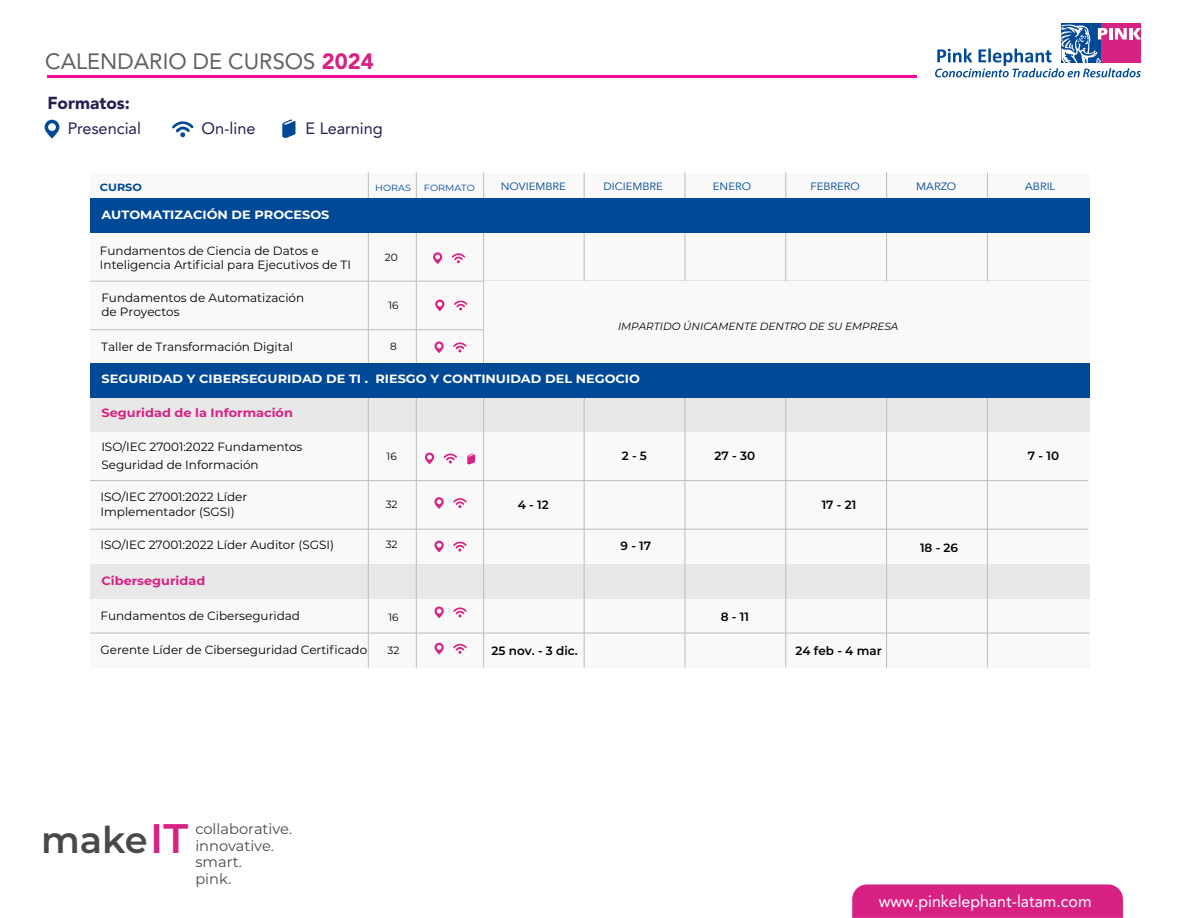
<style>
.page{position:relative;width:1188px;height:918px;background:#fff}
.page>*{position:absolute;margin:0;border:0;box-sizing:border-box;transform-origin:0 0}
.t1{font:600 36.9px "Montserrat";color:#494949}
.t2{font:22.05px "Avenir LT Std";color:#606060}
.t3{font:900 17.25px "Avenir LT Std";color:#251f52}
.t4{font:16.5px "Avenir LT Std";color:#fff}
.t5{font:16.35px "Avenir LT Std";color:#251f52}
.t6{font:14.7px/16.8px "Montserrat";color:#494949}
.t7{font:12px/14.4px "Montserrat";color:#000}
.t8{font:700 12px "Montserrat";color:#fff;scale:1.07 1}
.t9{font:600 12px "Montserrat";color:#000}
.t10{font:700 12px "Montserrat";color:#d72284;scale:1.07 1}
.t11{font:10.5px "Avenir LT Std";color:#004997;scale:1.07 1}
.t12{font:italic 10.5px "Montserrat";color:#000}
.t13{font:10.5px "Montserrat";color:#000}
.t14{font:700 10.5px "Montserrat";color:#004997;scale:1.07 1}
.t15{font:9px "Montserrat";color:#004997;scale:1.07 1}
.s1{font-weight:900;color:#d72284}
.s2{font-size:41.25px;color:#d72284}
</style>
<div class="page">
<div style="left:1101px;top:23px;width:40px;height:40px;background:#d72284"></div>
<svg style="left:1061px;top:23px;width:40px;height:2px"></svg>
<svg style="left:935px;top:25px;width:206px;height:52px"></svg>
<hr style="left:47px;top:75px;width:870px;height:3px;background:#f408a0">
<svg style="left:852px;top:884px;width:271px;height:34px;background:#d82887"></svg>
<svg style="left:172px;top:121px;width:22px;height:16px"></svg>
<svg style="left:45px;top:120px;width:14px;height:19px"></svg>
<svg style="left:282px;top:119px;width:13px;height:19px"></svg>
<div style="left:90px;top:173px;width:1000px;height:495px;background:#f9f9f9"></div>
<div style="left:90px;top:398px;width:999px;height:34px;background:#e8e8e8"></div>
<hr style="left:90px;top:529px;width:998px;height:1px;background:#bcbcbc">
<hr style="left:90px;top:480px;width:998px;height:1px;background:#bcbcbc">
<hr style="left:90px;top:633px;width:1000px;height:1px;background:#bcbcbc">
<div style="left:90px;top:564px;width:1000px;height:34px;background:#e8e8e8"></div>
<hr style="left:368px;top:172px;width:1px;height:496px;background:#bcbcbc">
<hr style="left:416px;top:172px;width:1px;height:496px;background:#bcbcbc">
<hr style="left:483px;top:172px;width:1px;height:496px;background:#bcbcbc">
<hr style="left:584px;top:172px;width:1px;height:496px;background:#bcbcbc">
<hr style="left:685px;top:172px;width:1px;height:496px;background:#bcbcbc">
<hr style="left:785px;top:172px;width:1px;height:496px;background:#bcbcbc">
<hr style="left:886px;top:172px;width:1px;height:496px;background:#bcbcbc">
<hr style="left:987px;top:172px;width:1px;height:496px;background:#bcbcbc">
<div style="left:90px;top:363px;width:999px;height:35px;background:#004997"></div>
<div style="left:90px;top:198px;width:1000px;height:35px;background:#004997"></div>
<hr style="left:90px;top:281px;width:1000px;height:1px;background:#bcbcbc">
<hr style="left:90px;top:329px;width:1000px;height:1px;background:#bcbcbc">
<div style="left:484px;top:282px;width:606px;height:81px;background:#f9f9f9"></div>
<svg style="left:453px;top:498px;width:14px;height:10px"></svg>
<svg style="left:434px;top:497px;width:10px;height:12px"></svg>
<svg style="left:453px;top:542px;width:14px;height:10px"></svg>
<svg style="left:434px;top:541px;width:10px;height:11px"></svg>
<svg style="left:453px;top:608px;width:14px;height:9px"></svg>
<svg style="left:435px;top:606px;width:9px;height:12px"></svg>
<svg style="left:453px;top:644px;width:14px;height:10px"></svg>
<svg style="left:435px;top:643px;width:9px;height:12px"></svg>
<svg style="left:453px;top:342px;width:14px;height:10px"></svg>
<svg style="left:434px;top:341px;width:10px;height:12px"></svg>
<svg style="left:454px;top:301px;width:13px;height:10px"></svg>
<svg style="left:435px;top:300px;width:9px;height:11px"></svg>
<svg style="left:452px;top:253px;width:13px;height:10px"></svg>
<svg style="left:433px;top:252px;width:9px;height:12px"></svg>
<svg style="left:444px;top:454px;width:13px;height:10px"></svg>
<svg style="left:425px;top:453px;width:9px;height:11px"></svg>
<svg style="left:467px;top:453px;width:8px;height:11px"></svg>
<h2 class="t2" style="left:45px;top:49px;width:330px">CALENDARIO DE CURSOS <span class="s1">2024</span></h2>
<h3 class="t3" style="left:47px;top:92px;width:84px">Formatos:</h3>
<h3 class="t5" style="left:68px;top:118px;width:75px">Presencial</h3>
<h3 class="t5" style="left:202px;top:118px;width:56px">On-line</h3>
<h3 class="t5" style="left:306px;top:118px;width:79px">E Learning</h3>
<p class="t14" style="left:100px;top:180px;width:41px">CURSO</p>
<p class="t15" style="left:375px;top:182px;width:35px">HORAS</p>
<p class="t15" style="left:424px;top:182px;width:49px">FORMATO</p>
<p class="t11" style="left:501px;top:180px;width:62px">NOVIEMBRE</p>
<p class="t11" style="left:603px;top:180px;width:57px">DICIEMBRE</p>
<p class="t11" style="left:713px;top:180px;width:37px">ENERO</p>
<p class="t11" style="left:811px;top:180px;width:48px">FEBRERO</p>
<p class="t11" style="left:916px;top:180px;width:39px">MARZO</p>
<p class="t11" style="left:1025px;top:180px;width:30px">ABRIL</p>
<p class="t8" style="left:101px;top:207px;width:215px">AUTOMATIZACIÓN DE PROCESOS</p>
<p class="t7" style="left:100px;top:243px;width:253px">Fundamentos de Ciencia de Datos e<br>Inteligencia Artificial para Ejecutivos de TI</p>
<p class="t7" style="left:101px;top:290px;width:204px">Fundamentos de Automatización de Proyectos</p>
<p class="t7" style="left:101px;top:339px;width:193px">Taller de Transformación Digital</p>
<p class="t13" style="left:385px;top:250px;width:14px">20</p>
<p class="t13" style="left:389px;top:298px;width:12px">16</p>
<p class="t13" style="left:390px;top:340px;width:8px">8</p>
<p class="t12" style="left:618px;top:319px;width:282px">IMPARTIDO ÚNICAMENTE DENTRO DE SU EMPRESA</p>
<p class="t8" style="left:102px;top:370px;width:505px">SEGURIDAD Y CIBERSEGURIDAD DE TI . RIESGO Y CONTINUIDAD DEL NEGOCIO</p>
<p class="t10" style="left:102px;top:404px;width:180px">Seguridad de la Información</p>
<p class="t7" style="left:101px;top:437px;width:203px;line-height:18px">ISO/IEC 27001:2022 Fundamentos<br>Seguridad de Información</p>
<p class="t7" style="left:101px;top:489px;width:148px">ISO/IEC 27001:2022 Líder<br>Implementador (SGSI)</p>
<p class="t7" style="left:101px;top:537px;width:235px">ISO/IEC 27001:2022 Líder Auditor (SGSI)</p>
<p class="t10" style="left:101px;top:572px;width:98px">Ciberseguridad</p>
<p class="t7" style="left:101px;top:608px;width:201px">Fundamentos de Ciberseguridad</p>
<p class="t7" style="left:101px;top:642px;width:268px">Gerente Líder de Ciberseguridad Certificado</p>
<p class="t13" style="left:387px;top:449px;width:12px">16</p>
<p class="t13" style="left:386px;top:497px;width:13px">32</p>
<p class="t13" style="left:386px;top:538px;width:13px">32</p>
<p class="t13" style="left:389px;top:610px;width:12px">16</p>
<p class="t13" style="left:388px;top:643px;width:13px">32</p>
<h1 class="t1" style="left:41px;top:814px;width:149px">make<span class="s2">IT</span></h1>
<p class="t6" style="left:195px;top:820px;width:98px">collaborative. innovative. smart.<br>pink.</p>
<p class="t9" style="left:622px;top:448px;width:27px">2 - 5</p>
<p class="t9" style="left:715px;top:448px;width:42px">27 - 30</p>
<p class="t9" style="left:1028px;top:448px;width:33px">7 - 10</p>
<p class="t9" style="left:518px;top:496px;width:32px">4 - 12</p>
<p class="t9" style="left:822px;top:496px;width:36px">17 - 21</p>
<p class="t9" style="left:621px;top:538px;width:32px">9 - 17</p>
<p class="t9" style="left:920px;top:539px;width:40px">18 - 26</p>
<p class="t9" style="left:721px;top:608px;width:30px">8 - 11</p>
<p class="t9" style="left:492px;top:642px;width:88px">25 nov. - 3 dic.</p>
<p class="t9" style="left:796px;top:642px;width:88px">24 feb - 4 mar</p>
<h3 class="t4" style="left:879px;top:892px;width:214px">www.pinkelephant-latam.com</h3>
</div>
